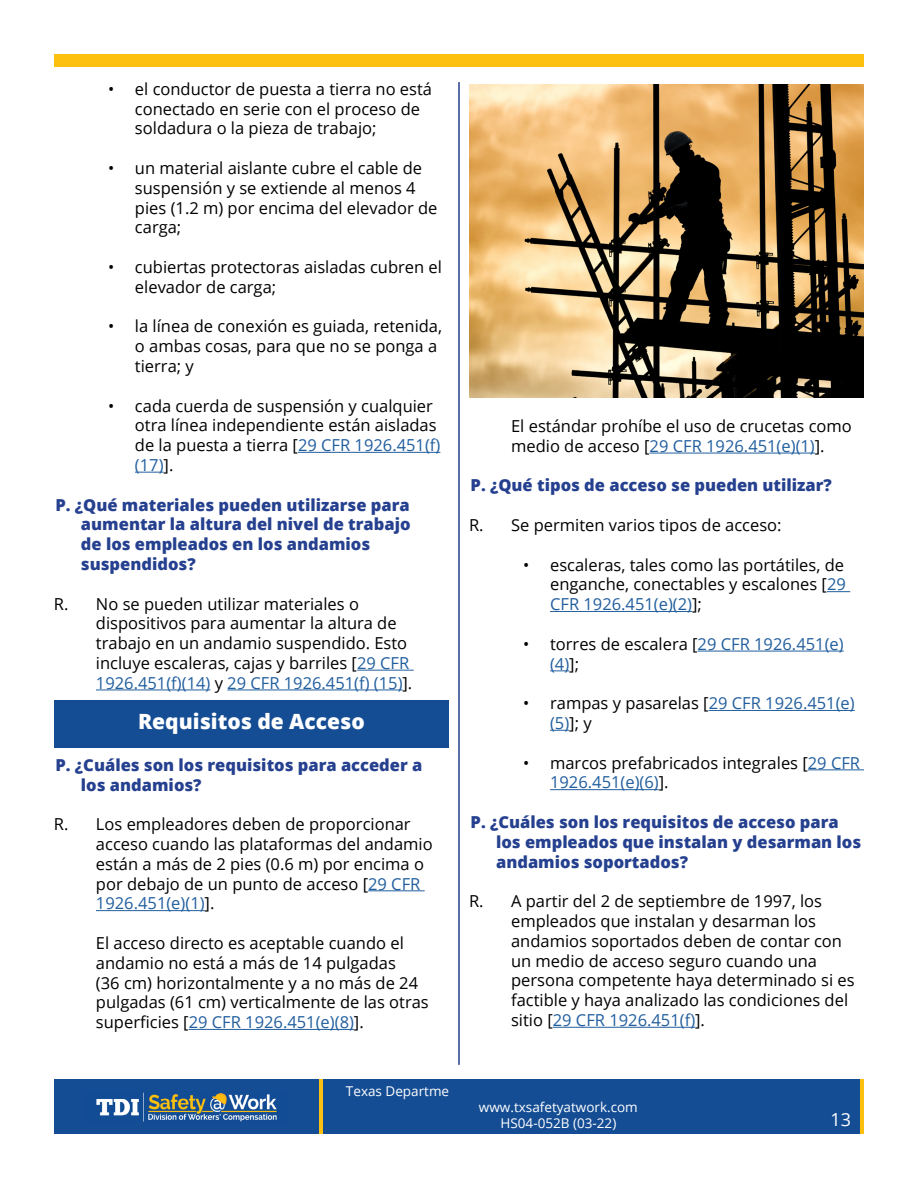
<style>
.page{position:relative;width:918px;height:1188px;background:#fff}
.page>*{position:absolute;margin:0;border:0;box-sizing:border-box;transform-origin:0 0}
.t1{font:800 21px "Open Sans";color:#fff}
.t2{font:18px "Open Sans";color:#fff}
.t3{font:16.5px/19.8px "Open Sans";color:#000}
.t4{font:800 16.5px/19.8px "Open Sans";color:#25408f}
.t5{font:13.5px/16.2px "Open Sans";color:#fff;text-align:center}
.s1{color:#215e9e}
</style>
<div class="page">
<div style="left:54px;top:700px;width:395px;height:47px;background:#154d94"></div>
<img style="left:469px;top:84px;width:395px;height:313px">
<div style="left:54px;top:1080px;width:810px;height:54px;background:#154d94"></div>
<img style="left:96px;top:1092px;width:181px;height:30px">
<hr style="left:860px;top:1080px;width:4px;height:54px;background:#fec00f">
<hr style="left:319px;top:1080px;width:4px;height:54px;background:#fec00f">
<hr style="left:458px;top:82px;width:2px;height:983px;background:#25408f">
<div style="left:54px;top:54px;width:810px;height:13px;background:#fec00f"></div>
<hr style="left:298px;top:452px;width:142px;height:1px;background:#215e9e">
<svg style="left:135px;top:472px;width:29px;height:1px"></svg>
<hr style="left:357px;top:670px;width:57px;height:1px;background:#215e9e">
<hr style="left:96px;top:690px;width:114px;height:1px;background:#215e9e">
<hr style="left:227px;top:690px;width:176px;height:1px;background:#215e9e">
<hr style="left:368px;top:890px;width:57px;height:1px;background:#215e9e">
<hr style="left:96px;top:910px;width:109px;height:1px;background:#215e9e">
<hr style="left:189px;top:1029px;width:165px;height:1px;background:#215e9e">
<hr style="left:650px;top:453px;width:165px;height:1px;background:#215e9e">
<svg style="left:827px;top:591px;width:23px;height:1px"></svg>
<hr style="left:550px;top:611px;width:142px;height:1px;background:#215e9e">
<hr style="left:698px;top:651px;width:146px;height:1px;background:#215e9e">
<svg style="left:550px;top:670px;width:19px;height:1px"></svg>
<hr style="left:709px;top:710px;width:146px;height:1px;background:#215e9e">
<svg style="left:550px;top:730px;width:19px;height:1px"></svg>
<hr style="left:808px;top:769px;width:56px;height:1px;background:#215e9e">
<hr style="left:550px;top:789px;width:109px;height:1px;background:#215e9e">
<hr style="left:553px;top:1027px;width:142px;height:1px;background:#215e9e">
<p class="t3" style="left:135px;top:78px;width:299px;text-indent:-27px">• el conductor de puesta a tierra no está conectado en serie con el proceso de soldadura o la pieza de trabajo;</p>
<p class="t3" style="left:135px;top:158px;width:304px;text-indent:-27px">• un material aislante cubre el cable de suspensión y se extiende al menos 4 pies (1.2 m) por encima del elevador de carga;</p>
<p class="t3" style="left:135px;top:257px;width:308px;text-indent:-27px">• cubiertas protectoras aisladas cubren el elevador de carga;</p>
<p class="t3" style="left:135px;top:316px;width:309px;text-indent:-27px">• la línea de conexión es guiada, retenida, o ambas cosas, para que no se ponga a tierra; y</p>
<p class="t3" style="left:135px;top:395px;width:307px;text-indent:-27px">• cada cuerda de suspensión y cualquier otra línea independiente están aisladas de la puesta a tierra [<span class="s1">29 CFR 1926.451(f) (17)</span>].</p>
<p class="t4" style="left:81px;top:494px;width:331px;text-indent:-25px">P. ¿Qué materiales pueden utilizarse para aumentar la altura del nivel de trabajo de los empleados en los andamios suspendidos?</p>
<p class="t3" style="left:96px;top:593px;width:318px;text-indent:-42px">R. No se pueden utilizar materiales o dispositivos para aumentar la altura de trabajo en un andamio suspendido. Esto incluye escaleras, cajas y barriles [<span class="s1">29 CFR 1926.451(f)(14)</span> y <span class="s1">29 CFR 1926.451(f) (15)</span>].</p>
<p class="t1" style="left:138px;top:706px;width:228px">Requisitos de Acceso</p>
<p class="t4" style="left:81px;top:754px;width:343px;text-indent:-25px">P. ¿Cuáles son los requisitos para acceder a los andamios?</p>
<p class="t3" style="left:96px;top:814px;width:338px;text-indent:-42px">R. Los empleadores deben de proporcionar acceso cuando las plataformas del andamio están a más de 2 pies (0.6 m) por encima o por debajo de un punto de acceso [<span class="s1">29 CFR 1926.451(e)(1)</span>].</p>
<p class="t3" style="left:96px;top:933px;width:334px">El acceso directo es aceptable cuando el andamio no está a más de 14 pulgadas<br>(36 cm) horizontalmente y a no más de 24 pulgadas (61 cm) verticalmente de las otras superficies [<span class="s1">29 CFR 1926.451(e)(8)</span>].</p>
<p class="t3" style="left:511px;top:416px;width:342px">El estándar prohíbe el uso de crucetas como medio de acceso [<span class="s1">29 CFR 1926.451(e)(1)</span>].</p>
<p class="t4" style="left:471px;top:475px;width:363px">P. ¿Qué tipos de acceso se pueden utilizar?</p>
<p class="t3" style="left:469px;top:515px;width:314px">R. Se permiten varios tipos de acceso:</p>
<p class="t3" style="left:550px;top:554px;width:297px;text-align:justify;text-indent:-27px">• escaleras, tales como las portátiles, de enganche, conectables y escalones [<span class="s1">29<br>CFR 1926.451(e)(2)</span>];</p>
<p class="t3" style="left:550px;top:634px;width:295px;text-indent:-27px">• torres de escalera [<span class="s1">29 CFR 1926.451(e) (4)</span>];</p>
<p class="t3" style="left:550px;top:693px;width:306px;text-indent:-27px">• rampas y pasarelas [<span class="s1">29 CFR 1926.451(e) (5)</span>]; y</p>
<p class="t3" style="left:550px;top:752px;width:312px;text-indent:-27px">• marcos prefabricados integrales [<span class="s1">29 CFR<br>1926.451(e)(6)</span>].</p>
<p class="t4" style="left:496px;top:811px;width:367px;text-indent:-25px">P. ¿Cuáles son los requisitos de acceso para los empleados que instalan y desarman los andamios soportados?</p>
<p class="t3" style="left:511px;top:891px;width:345px;text-indent:-42px">R. A partir del 2 de septiembre de 1997, los empleados que instalan y desarman los andamios soportados deben de contar con un medio de acceso seguro cuando una persona competente haya determinado si es factible y haya analizado las condiciones del sitio [<span class="s1">29 CFR 1926.451(f)</span>].</p>
<p class="t5" style="left:479px;top:1099px;width:160px">www.txsafetyatwork.com<br>HS04-052B (03-22)</p>
<p class="t2" style="left:831px;top:1107px;width:22px">13</p>
</div>
